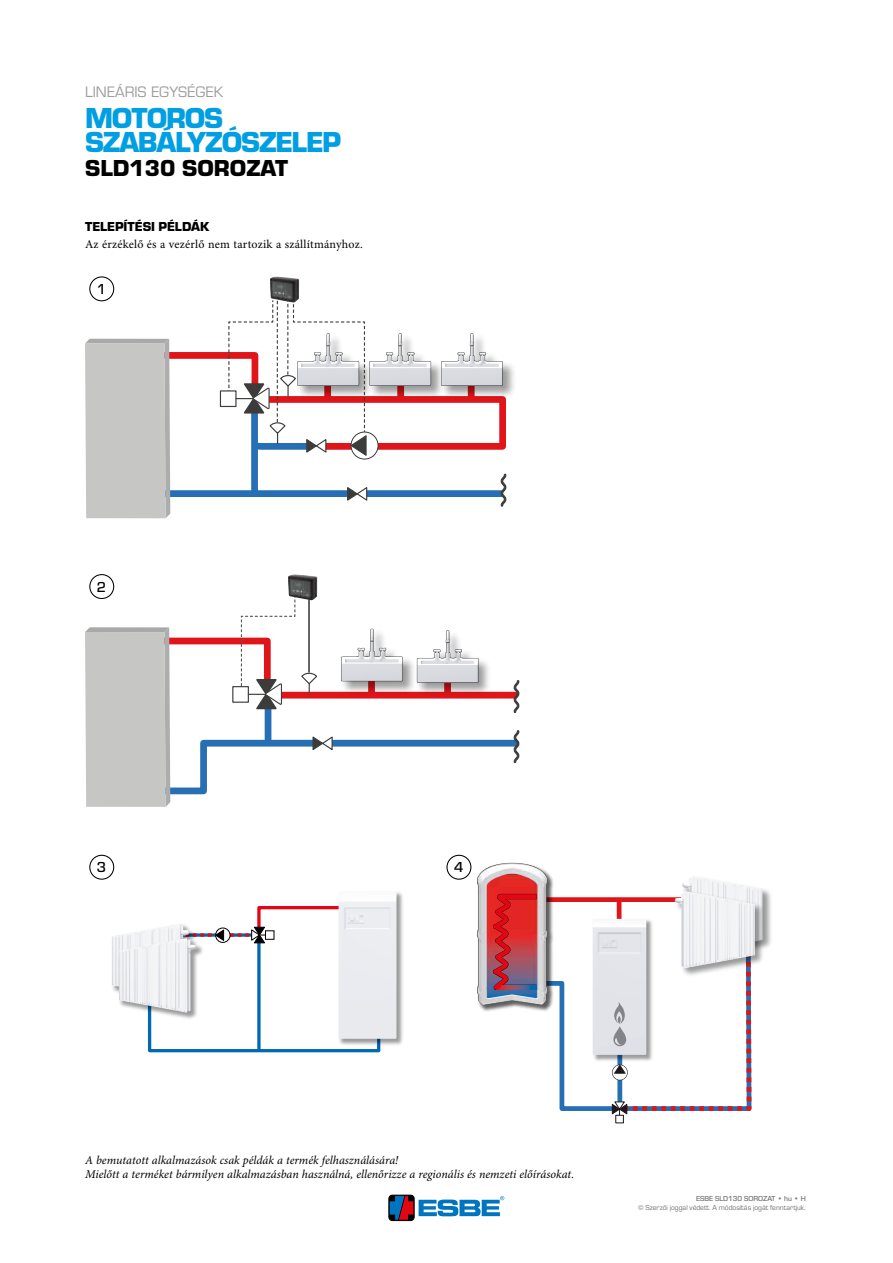
<style>
.page{position:relative;width:893px;height:1263px;background:#fff}
.page>*{position:absolute;margin:0;border:0;box-sizing:border-box;transform-origin:0 0}
.t1{font:700 30px/24px "ESBE Eurostile";letter-spacing:-.04em;color:#009fe3}
.t2{font:700 24px "ESBE Eurostile";color:#000}
.t3{font:15.75px "ESBE Eurostile";color:#9d9d9c}
.t4{font:500 15px "ESBE Eurostile";color:#000}
.t5{font:700 13.5px "ESBE Eurostile";color:#000}
.t6{font:italic 12px/14.2px "Minion Pro";color:#000}
.t7{font:12px "Minion Pro";letter-spacing:.02em;color:#000}
.t8{font:7.5px "ESBE Eurostile";color:#706f6f}
.t9{font:500 7.5px "ESBE Eurostile";color:#706f6f}
</style>
<div class="page">
<svg style="left:147px;top:1022px;width:234px;height:31px"></svg>
<svg style="left:257px;top:944px;width:4px;height:107px"></svg>
<img style="left:327px;top:892px;width:76px;height:159px">
<img style="left:338px;top:892px;width:59px;height:147px">
<svg style="left:198px;top:904px;width:147px;height:40px"></svg>
<img style="left:189px;top:929px;width:9px;height:7px">
<img style="left:112px;top:924px;width:77px;height:68px">
<img style="left:117px;top:936px;width:89px;height:86px">
<img style="left:119px;top:938px;width:77px;height:75px">
<div style="left:329px;top:740px;width:186px;height:6px;background:#266fb5"></div>
<div style="left:275px;top:692px;width:240px;height:6px;background:#df151a"></div>
<img style="left:334px;top:628px;width:71px;height:71px">
<svg style="left:341px;top:629px;width:62px;height:52px"></svg>
<img style="left:405px;top:658px;width:100px;height:41px">
<svg style="left:417px;top:630px;width:62px;height:53px"></svg>
<svg style="left:513px;top:680px;width:7px;height:33px"></svg>
<svg style="left:513px;top:730px;width:7px;height:34px"></svg>
<svg style="left:85px;top:593px;width:249px;height:214px"></svg>
<img style="left:288px;top:574px;width:29px;height:26px">
<img style="left:270px;top:276px;width:29px;height:22px">
<img style="left:509px;top:365px;width:5px;height:30px">
<svg style="left:85px;top:298px;width:424px;height:220px"></svg>
<img style="left:468px;top:858px;width:85px;height:154px">
<img style="left:477px;top:863px;width:36px;height:136px">
<img style="left:487px;top:873px;width:51px;height:125px">
<img style="left:767px;top:890px;width:4px;height:57px">
<img style="left:682px;top:876px;width:79px;height:13px">
<img style="left:684px;top:889px;width:83px;height:75px">
<img style="left:681px;top:891px;width:74px;height:73px">
<svg style="left:493px;top:894px;width:261px;height:229px"></svg>
<div style="left:89px;top:574px;width:25px;height:25px;border:1px solid #000;border-radius:50%"></div>
<div style="left:446px;top:855px;width:25px;height:25px;border:1px solid #000;border-radius:50%"></div>
<div style="left:89px;top:276px;width:25px;height:25px;border:1px solid #000;border-radius:50%"></div>
<div style="left:89px;top:855px;width:25px;height:25px;border:1px solid #000;border-radius:50%"></div>
<div style="left:389px;top:1195px;width:25px;height:25px;border:1px solid #000;border-radius:4px"></div>
<svg style="left:390px;top:1196px;width:23px;height:24px"></svg>
<svg style="left:419px;top:1196px;width:85px;height:20px"></svg>
<h3 class="t3" style="left:85px;top:83px;width:140px">LINEÁRIS EGYSÉGEK</h3>
<h1 class="t1" style="left:85px;top:107px;width:258px">MOTOROS<br>SZABÁLYZÓSZELEP</h1>
<h2 class="t2" style="left:85px;top:155px;width:205px">SLD130 SOROZAT</h2>
<p class="t5" style="left:85px;top:219px;width:126px">TELEPÍTÉSI PÉLDÁK</p>
<p class="t7" style="left:85px;top:237px;width:279px">Az érzékelő és a vezérlő nem tartozik a szállítmányhoz.</p>
<p class="t4" style="left:97px;top:281px;width:11px">1</p>
<p class="t4" style="left:97px;top:578px;width:11px">2</p>
<p class="t4" style="left:97px;top:859px;width:11px">3</p>
<p class="t4" style="left:454px;top:859px;width:11px">4</p>
<p class="t6" style="left:85px;top:1153px;width:491px">A bemutatott alkalmazások csak példák a termék felhasználására!<br>Mielőtt a terméket bármilyen alkalmazásban használná, ellenőrizze a regionális és nemzeti előírásokat.</p>
<p class="t9" style="left:696px;top:1194px;width:111px">ESBE SLD130 SOROZAT • hu • H</p>
<p class="t8" style="left:638px;top:1203px;width:169px">© Szerzői joggal védett. A módosítás jogát fenntartjuk.</p>
</div>
